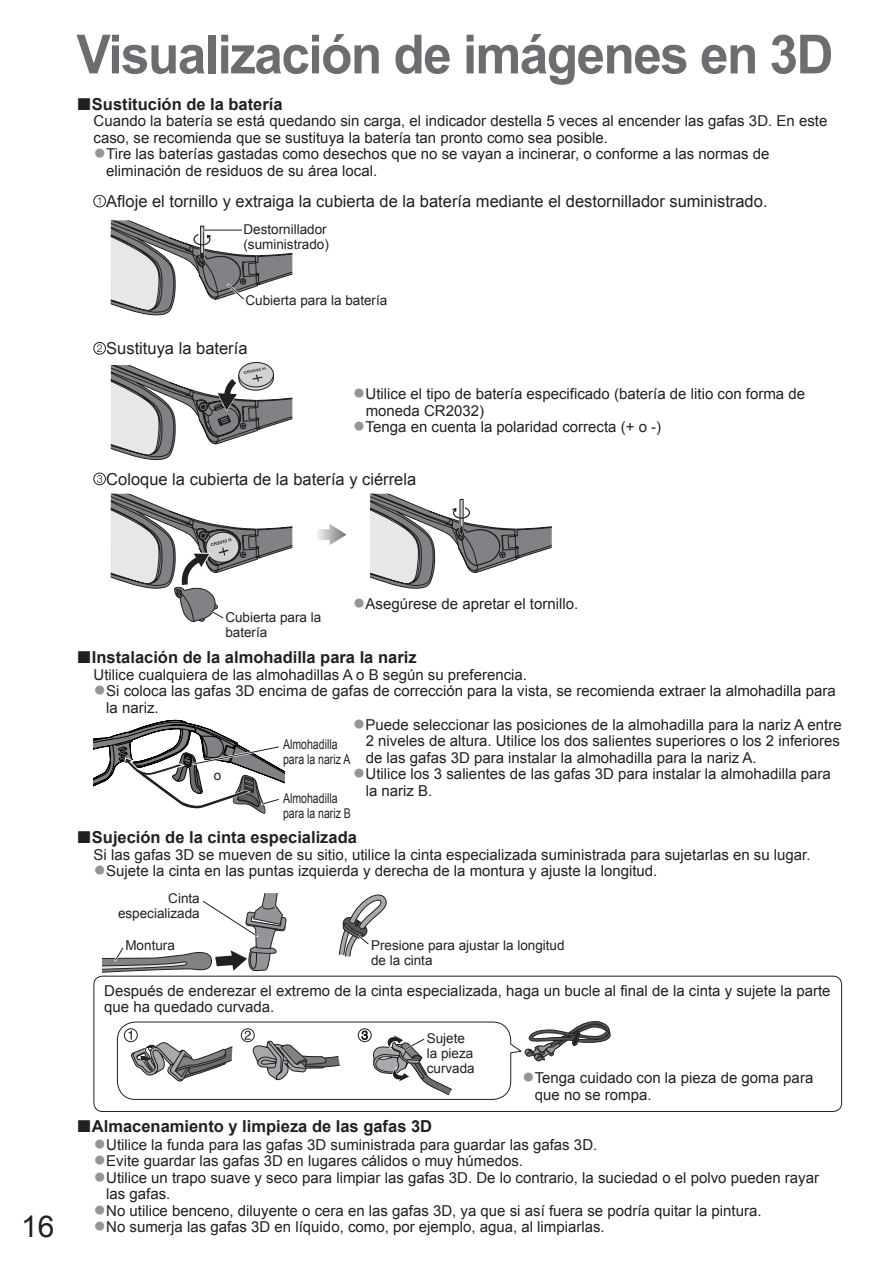
<style>
.page{position:relative;width:893px;height:1263px;background:#fff}
.page>*{position:absolute;margin:0;border:0;box-sizing:border-box;transform-origin:0 0}
.t1{font:700 54px "Arial";letter-spacing:-.03em;color:#6c6d70;scale:.95 1}
.t2{font:30px "Arial";color:#231f20}
.t3{font:16.5px "Arial";color:#231f20}
.t4{font:700 16.5px "Arial";color:#231f20}
.t5{font:15px/16.5px "Arial";color:#231f20}
.t6{font:13.5px/15px "Arial";color:#231f20}
.t7{font:13.5px/15px "Arial";color:#231f20;scale:.78 1}
.s1{font-size:25.5px}
.s2{font-size:21px;color:#939598}
</style>
<div class="page">
<div style="left:94px;top:195px;width:12px;height:12px;border:1px solid #231f20;border-radius:50%"></div>
<svg style="left:111px;top:220px;width:181px;height:96px"></svg>
<svg style="left:97px;top:344px;width:5px;height:8px"></svg>
<div style="left:94px;top:342px;width:12px;height:12px;border:1px solid #231f20;border-radius:50%"></div>
<svg style="left:238px;top:362px;width:36px;height:25px"></svg>
<div style="left:238px;top:362px;width:36px;height:26px;border:1px solid #231f20;border-radius:50%"></div>
<svg style="left:111px;top:365px;width:181px;height:95px"></svg>
<svg style="left:97px;top:475px;width:5px;height:8px"></svg>
<div style="left:94px;top:473px;width:12px;height:12px;border:1px solid #231f20;border-radius:50%"></div>
<svg style="left:370px;top:494px;width:182px;height:95px"></svg>
<svg style="left:317px;top:524px;width:30px;height:21px"></svg>
<svg style="left:111px;top:494px;width:181px;height:128px"></svg>
<svg style="left:94px;top:719px;width:191px;height:95px"></svg>
<svg style="left:102px;top:893px;width:185px;height:80px"></svg>
<svg style="left:328px;top:894px;width:60px;height:82px"></svg>
<svg style="left:117px;top:1021px;width:493px;height:79px"></svg>
<div style="left:94px;top:976px;width:748px;height:136px;border:1px solid #231f20;border-radius:9px"></div>
<h1 class="t1" style="left:76px;top:25px;width:798px">Visualización de imágenes en 3D</h1>
<p class="t4" style="left:76px;top:95px;width:208px"><span class="s1">■</span>Sustitución de la batería</p>
<p class="t5" style="left:94px;top:113px;width:735px">Cuando la batería se está quedando sin carga, el indicador destella 5 veces al encender las gafas 3D. En este caso, se recomienda que se sustituya la batería tan pronto como sea posible.</p>
<p class="t5" style="left:106px;top:146px;width:665px;text-indent:-13px"><span class="s2">●</span>Tire las baterías gastadas como desechos que no se vayan a incinerar, o conforme a las normas de eliminación de residuos de su área local.</p>
<p class="t3" style="left:106px;top:192px;width:663px">Afloje el tornillo y extraiga la cubierta de la batería mediante el destornillador suministrado.</p>
<p class="t6" style="left:243px;top:222px;width:87px">Destornillador (suministrado)</p>
<p class="t6" style="left:246px;top:292px;width:143px">Cubierta para la batería</p>
<p class="t3" style="left:106px;top:340px;width:143px">Sustituya la batería</p>
<p class="t5" style="left:366px;top:386px;width:441px;text-indent:-13px"><span class="s2">●</span>Utilice el tipo de batería especificado (batería de litio con forma de moneda CR2032)</p>
<p class="t5" style="left:353px;top:419px;width:310px"><span class="s2">●</span>Tenga en cuenta la polaridad correcta (+ o -)</p>
<p class="t3" style="left:106px;top:470px;width:311px">Coloque la cubierta de la batería y ciérrela</p>
<h2 class="t2" style="left:21px;top:1210px;width:35px">16</h2>
<p class="t5" style="left:353px;top:595px;width:227px"><span class="s2">●</span>Asegúrese de apretar el tornillo.</p>
<p class="t4" style="left:76px;top:648px;width:342px"><span class="s1">■</span>Instalación de la almohadilla para la nariz</p>
<p class="t5" style="left:94px;top:666px;width:435px">Utilice cualquiera de las almohadillas A o B según su preferencia.</p>
<p class="t5" style="left:106px;top:683px;width:731px;text-indent:-13px"><span class="s2">●</span>Si coloca las gafas 3D encima de gafas de corrección para la vista, se recomienda extraer la almohadilla para la nariz.</p>
<p class="t6" style="left:225px;top:610px;width:98px">Cubierta para la batería</p>
<p class="t5" style="left:366px;top:716px;width:477px;text-align:justify;text-indent:-13px"><span class="s2">●</span>Puede seleccionar las posiciones de la almohadilla para la nariz A entre 2 niveles de altura. Utilice los dos salientes superiores o los 2 inferiores de las gafas 3D para instalar la almohadilla para la nariz A.</p>
<p class="t5" style="left:366px;top:766px;width:467px;text-indent:-13px"><span class="s2">●</span>Utilice los 3 salientes de las gafas 3D para instalar la almohadilla para la nariz B.</p>
<p class="t4" style="left:76px;top:829px;width:282px"><span class="s1">■</span>Sujeción de la cinta especializada</p>
<p class="t5" style="left:94px;top:847px;width:718px">Si las gafas 3D se mueven de su sitio, utilice la cinta especializada suministrada para sujetarlas en su lugar.</p>
<p class="t5" style="left:94px;top:863px;width:565px"><span class="s2">●</span>Sujete la cinta en las puntas izquierda y derecha de la montura y ajuste la longitud.</p>
<p class="t6" style="left:118px;top:891px;width:83px;text-align:right">Cinta especializada</p>
<p class="t6" style="left:125px;top:938px;width:51px">Montura</p>
<p class="t6" style="left:371px;top:938px;width:195px">Presione para ajustar la longitud de la cinta</p>
<p class="t5" style="left:104px;top:983px;width:728px">Después de enderezar el extremo de la cinta especializada, haga un bucle al final de la cinta y sujete la parte que ha quedado curvada.</p>
<p class="t7" style="left:283px;top:737px;width:88px">Almohadilla para la nariz A</p>
<p class="t7" style="left:283px;top:791px;width:89px">Almohadilla para la nariz B</p>
<p class="t6" style="left:214px;top:768px;width:9px">o</p>
<p class="t6" style="left:427px;top:1030px;width:50px">Sujete la pieza curvada</p>
<p class="t5" style="left:535px;top:1070px;width:280px;text-indent:-13px"><span class="s2">●</span>Tenga cuidado con la pieza de goma para que no se rompa.</p>
<p class="t4" style="left:76px;top:1117px;width:357px"><span class="s1">■</span>Almacenamiento y limpieza de las gafas 3D</p>
<p class="t5" style="left:94px;top:1136px;width:505px"><span class="s2">●</span>Utilice la funda para las gafas 3D suministrada para guardar las gafas 3D.</p>
<p class="t5" style="left:94px;top:1153px;width:431px"><span class="s2">●</span>Evite guardar las gafas 3D en lugares cálidos o muy húmedos.</p>
<p class="t5" style="left:106px;top:1169px;width:714px;text-indent:-13px"><span class="s2">●</span>Utilice un trapo suave y seco para limpiar las gafas 3D. De lo contrario, la suciedad o el polvo pueden rayar las gafas.</p>
<p class="t5" style="left:94px;top:1202px;width:670px"><span class="s2">●</span>No utilice benceno, diluyente o cera en las gafas 3D, ya que si así fuera se podría quitar la pintura.</p>
<p class="t5" style="left:94px;top:1219px;width:513px"><span class="s2">●</span>No sumerja las gafas 3D en líquido, como, por ejemplo, agua, al limpiarlas.</p>
</div>
